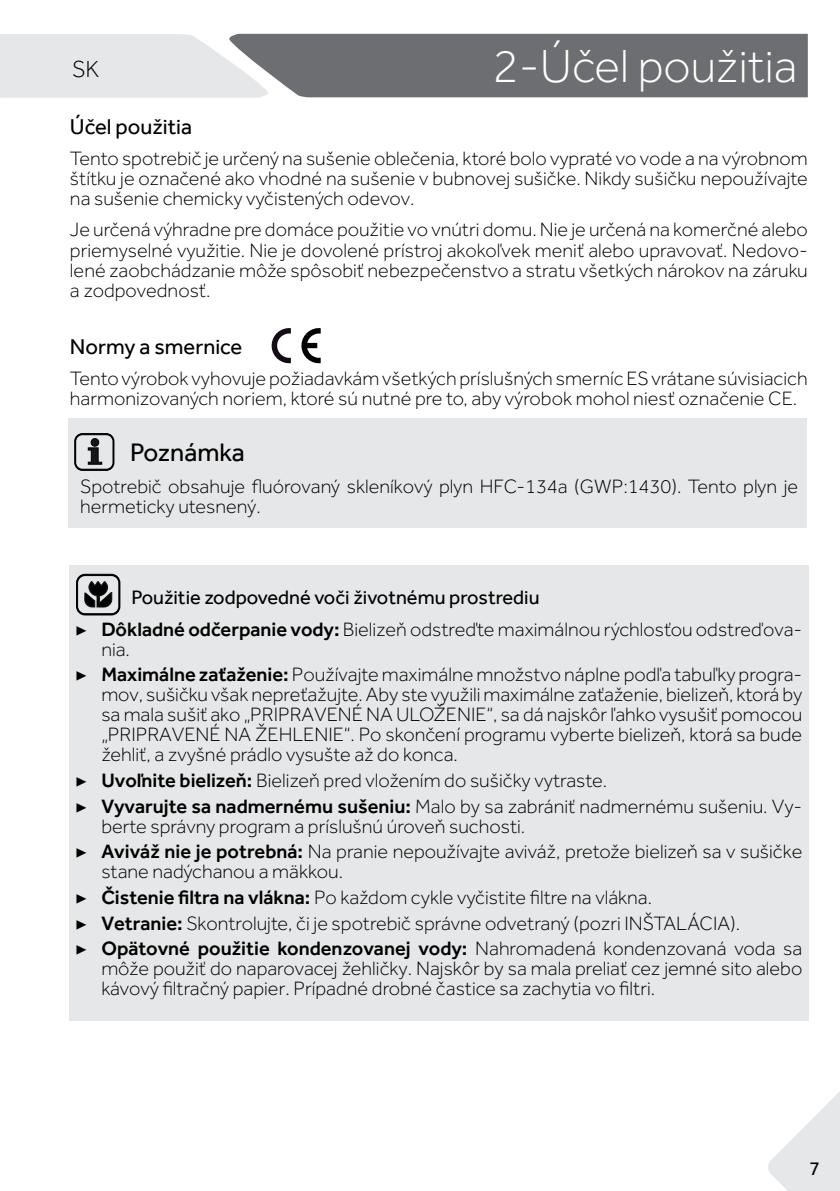
<style>
.page{position:relative;width:840px;height:1191px;background:#fff}
.page>*{position:absolute;margin:0;border:0;box-sizing:border-box;transform-origin:0 0}
.t1{font:300 48px "Effra";color:#fff}
.t2{font:26px "Effra";color:#000}
.t3{font:300 24px "Effra";color:#000}
.t4{font:22px "Effra";color:#000}
.t5{font:300 20px/20px "Effra";color:#000}
.t6{font:20px "Effra";color:#000}
.s1{font-weight:400}
.s2{font-family:"Minion Pro";font-weight:400}
.s3{font-weight:500}
</style>
<div class="page">
<svg style="left:768px;top:1092px;width:71px;height:99px"></svg>
<svg style="left:0;top:34px;width:807px;height:64px;background:#cecfd1"></svg>
<div style="left:304px;top:35px;width:493px;height:61px;background:#6d6e71"></div>
<div style="left:68px;top:417px;width:738px;height:110px;background:#e6e7e8"></div>
<svg style="left:75px;top:433px;width:39px;height:37px"></svg>
<div style="left:91px;top:438px;width:8px;height:8px;background:#131718;border-radius:50%"></div>
<div style="left:91px;top:438px;width:8px;height:8px;border:1px solid #000;border-radius:50%"></div>
<svg style="left:271px;top:328px;width:20px;height:35px"></svg>
<svg style="left:301px;top:328px;width:19px;height:35px"></svg>
<div style="left:69px;top:565px;width:739px;height:456px;background:#e6e7e8"></div>
<svg style="left:76px;top:574px;width:44px;height:41px"></svg>
<p class="t3" style="left:72px;top:55px;width:29px">SK</p>
<h1 class="t1" style="left:492px;top:39px;width:306px">2-Účel použitia</h1>
<p class="t4" style="left:70px;top:113px;width:123px">Účel použitia</p>
<p class="t5" style="left:70px;top:148px;width:739px;text-align:justify">Tento spotrebič je určený na sušenie oblečenia, ktoré bolo vypraté vo vode a na výrobnom štítku je označené ako vhodné na sušenie v bubnovej sušičke. Nikdy sušičku nepoužívajte na sušenie chemicky vyčistených odevov.</p>
<p class="t5" style="left:70px;top:220px;width:739px;text-align:justify">Je určená výhradne pre domáce použitie vo vnútri domu. Nie je určená na komerčné alebo priemyselné využitie. Nie je dovolené prístroj akokoľvek meniť alebo upravovať. Nedovo&shy;lené zaobchádzanie môže spôsobiť nebezpečenstvo a stratu všetkých nárokov na záruku a zodpovednosť.</p>
<p class="t4" style="left:70px;top:333px;width:174px">Normy a smernice</p>
<p class="t5" style="left:70px;top:368px;width:739px">Tento výrobok vyhovuje požiadavkám všetkých príslušných smerníc ES vrátane súvisiacich harmonizovaných noriem, ktoré sú nutné pre to, aby výrobok mohol niesť označenie CE.</p>
<h2 class="t2" style="left:130px;top:437px;width:116px">Poznámka</h2>
<p class="t5" style="left:80px;top:476px;width:719px">Spotrebič obsahuje fluórovaný skleníkový plyn HFC-134a (GWP:1430). Tento plyn je hermeticky utesnený.</p>
<p class="t5" style="left:75px;top:582px;width:728px;line-height:31.4px;text-indent:56px"><span class="s1">Použitie zodpovedné voči životnému prostrediu<br></span><span class="s2">▶</span> <span class="s3">Dôkladné odčerpanie vody:</span> Bielizeň odstreďte maximálnou rýchlosťou odstreďova-</p>
<p class="t5" style="left:75px;top:636px;width:728px;line-height:25.6px;text-indent:26px">nia.<br><span class="s2">▶</span> <span class="s3">Maximálne zaťaženie:</span> Používajte maximálne množstvo náplne podľa tabuľky progra-</p>
<p class="t5" style="left:101px;top:684px;width:702px;text-align:justify">mov, sušičku však nepreťažujte. Aby ste využili maximálne zaťaženie, bielizeň, ktorá by sa mala sušiť ako „PRIPRAVENÉ NA ULOŽENIE“, sa dá najskôr ľahko vysušiť pomocou „PRIPRAVENÉ NA ŽEHLENIE“. Po skončení programu vyberte bielizeň, ktorá sa bude žehliť, a zvyšné prádlo vysušte až do konca.</p>
<p class="t5" style="left:75px;top:767px;width:728px;line-height:25.6px"><span class="s2">▶</span> <span class="s3">Uvoľnite bielizeň:</span> Bielizeň pred vložením do sušičky vytraste.<br><span class="s2">▶</span> <span class="s3">Vyvarujte sa nadmernému sušeniu:</span> Malo by sa zabrániť nadmernému sušeniu. Vy-</p>
<p class="t5" style="left:75px;top:813px;width:728px;line-height:25.6px;text-indent:26px">berte správny program a príslušnú úroveň suchosti.<br><span class="s2">▶</span> <span class="s3">Aviváž nie je potrebná:</span> Na pranie nepoužívajte aviváž, pretože bielizeň sa v sušičke</p>
<p class="t5" style="left:75px;top:858px;width:728px;line-height:25.6px;text-indent:26px">stane nadýchanou a mäkkou.<br><span class="s2">▶</span> <span class="s3">Čistenie filtra na vlákna:</span> Po každom cykle vyčistite filtre na vlákna.<br><span class="s2">▶</span> <span class="s3">Vetranie:</span> Skontrolujte, či je spotrebič správne odvetraný (pozri INŠTALÁCIA).<br><span class="s2">▶</span> <span class="s3">Opätovné použitie kondenzovanej vody:</span> Nahromadená kondenzovaná voda sa</p>
<p class="t5" style="left:101px;top:958px;width:702px">môže použiť do naparovacej žehličky. Najskôr by sa mala preliať cez jemné sito alebo kávový filtračný papier. Prípadné drobné častice sa zachytia vo filtri.</p>
<p class="t6" style="left:808px;top:1156px;width:12px">7</p>
</div>
